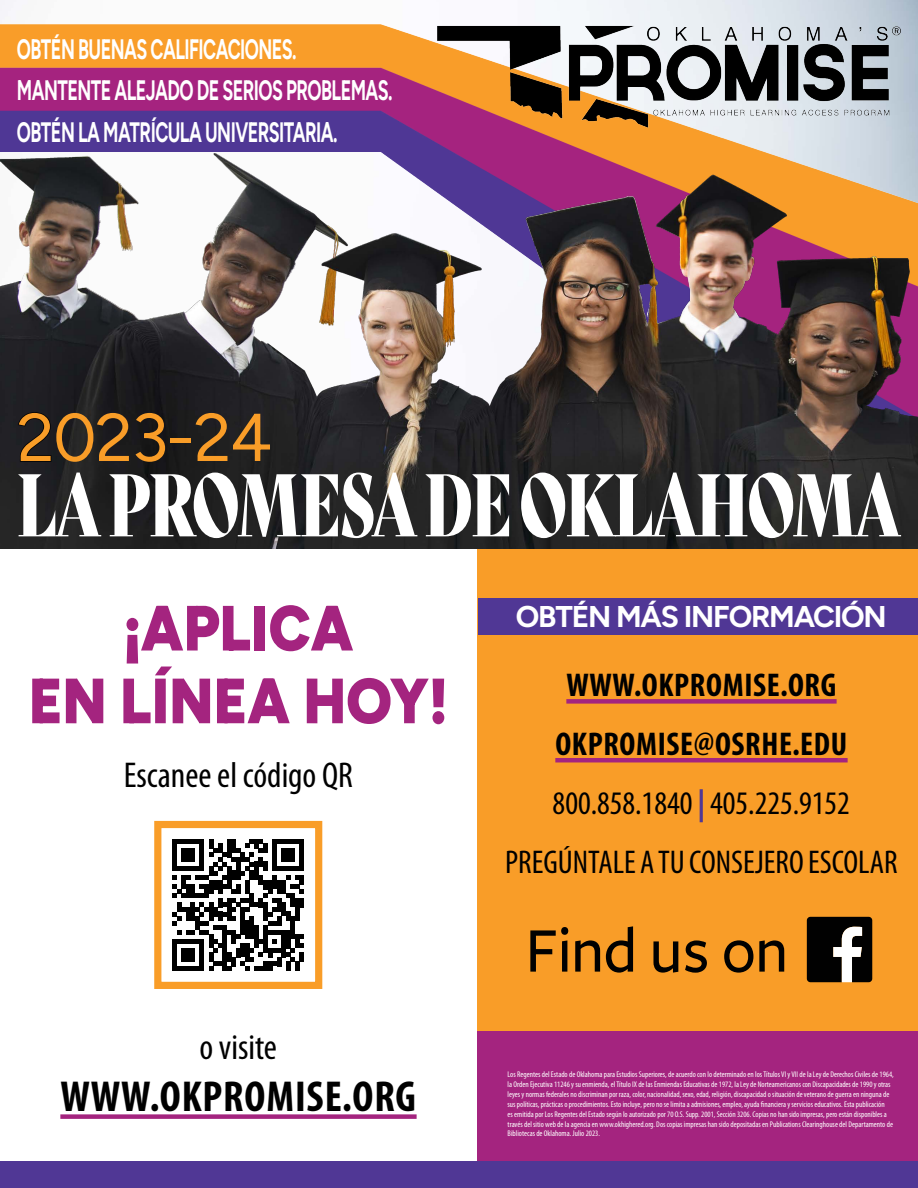
<style>
.page{position:relative;width:918px;height:1188px;background:#fff}
.page>*{position:absolute;margin:0;border:0;box-sizing:border-box;transform-origin:0 0}
.t1{font:86.25px "Bely Display";letter-spacing:-.03em;color:#fff;scale:.69 1}
.t2{font:67.5px "Figtree";letter-spacing:-.02em;color:#f99d28}
.t3{font:900 63.75px/72.8px "Figtree";color:#a4247f;text-align:center;scale:.9 1}
.t4{font:700 condensed 43.5px "Myriad Pro";letter-spacing:.02em;color:#000}
.t5{font:condensed 36px "Myriad Pro";color:#000}
.t6{font:condensed 33px "Myriad Pro";color:#000}
.t7{font:700 condensed 33px "Myriad Pro";letter-spacing:.02em;color:#000}
.H2_Purple{font:700 30px "Figtree";letter-spacing:-.04em;color:#fff}
.stars{font:700 28.12px "Figtree";letter-spacing:-.03em;color:#fff;scale:.64 1}
.t8{font:condensed 8.25px/9.9px "Myriad Pro";color:#fff}
.s1{color:#000}
.s2{font-weight:700;color:#503795}
</style>
<div class="page">
<img style="left:0;top:24px;width:918px;height:104px">
<img style="left:0;top:128px;width:918px;height:421px">
<img style="left:437px;top:25px;width:464px;height:102px">
<div style="left:60px;top:1114px;width:357px;height:5px;background:#a4247f"></div>
<svg style="left:172px;top:839px;width:132px;height:132px"></svg>
<div style="left:154px;top:821px;width:168px;height:168px;border:7px solid #f99d28"></div>
<div style="left:478px;top:549px;width:440px;height:482px;background:#f99d28"></div>
<div style="left:478px;top:599px;width:440px;height:36px;background:#503795"></div>
<div style="left:566px;top:699px;width:271px;height:5px;background:#a4247f"></div>
<hr style="left:555px;top:758px;width:293px;height:4px;background:#a4247f">
<svg style="left:530px;top:927px;width:38px;height:45px"></svg>
<svg style="left:575px;top:940px;width:25px;height:32px"></svg>
<svg style="left:606px;top:926px;width:27px;height:47px"></svg>
<svg style="left:653px;top:941px;width:25px;height:32px"></svg>
<svg style="left:685px;top:940px;width:22px;height:33px"></svg>
<svg style="left:724px;top:940px;width:29px;height:33px"></svg>
<svg style="left:759px;top:940px;width:25px;height:32px"></svg>
<svg style="left:807px;top:917px;width:65px;height:65px;background:#323231"></svg>
<div style="left:478px;top:1031px;width:440px;height:130px;background:#a4247f"></div>
<div style="left:0;top:1161px;width:918px;height:27px;background:#503795"></div>
<p class="stars" style="left:17px;top:34px;width:439px">OBTÉN BUENAS CALIFICACIONES.</p>
<p class="stars" style="left:17px;top:75px;width:589px">MANTENTE ALEJADO DE SERIOS PROBLEMAS.</p>
<p class="stars" style="left:17px;top:116px;width:503px">OBTÉN LA MATRÍCULA UNIVERSITARIA.</p>
<h1 class="t2" style="left:17px;top:399px;width:257px"><span class="s1">2</span>023-24</h1>
<h1 class="t1" style="left:17px;top:436px;width:1283px">LA PROMESA DE OKLAHOMA</h1>
<p class="t3" style="left:29px;top:592px;width:467px">¡APLICA<br>EN LÍNEA HOY!</p>
<p class="t5" style="left:124px;top:753px;width:231px">Escanee el código QR</p>
<h2 class="H2_Purple" style="left:516px;top:600px;width:372px">OBTÉN MÁS INFORMACIÓN</h2>
<p class="t7" style="left:566px;top:664px;width:271px">WWW.OKPROMISE.ORG</p>
<p class="t7" style="left:555px;top:723px;width:293px">OKPROMISE@OSRHE.EDU</p>
<p class="t6" style="left:553px;top:783px;width:299px">800.858.1840 <span class="s2">|</span> 405.225.9152</p>
<p class="t6" style="left:505px;top:842px;width:394px">PREGÚNTALE A TU CONSEJERO ESCOLAR</p>
<p class="t5" style="left:200px;top:1026px;width:79px">o visite</p>
<p class="t4" style="left:60px;top:1070px;width:357px">WWW.OKPROMISE.ORG</p>
<p class="t8" style="left:508px;top:1069px;width:388px">Los Regentes del Estado de Oklahoma para Estudios Superiores, de acuerdo con lo determinado en los Títulos VI y VII de la Ley de Derechos Civiles de 1964, la Orden Ejecutiva 11246 y su enmienda, el Título IX de las Enmiendas Educativas de 1972, la Ley de Norteamericanos con Discapacidades de 1990 y otras leyes y normas federales no discriminan por raza, color, nacionalidad, sexo, edad, religión, discapacidad o situación de veterano de guerra en ninguna de sus políticas, prácticas o procedimientos. Esto incluye, pero no se limita a admisiones, empleo, ayuda financiera y servicios educativos. Esta publicación<br>es emitida por Los Regentes del Estado según lo autorizado por 70 O.S. Supp. 2001, Sección 3206. Copias no han sido impresas, pero están disponibles a través del sitio web de la agencia en www.okhighered.org. Dos copias impresas han sido depositadas en Publications Clearinghouse del Departamento de Bibliotecas de Oklahoma. Julio 2023.</p>
</div>
